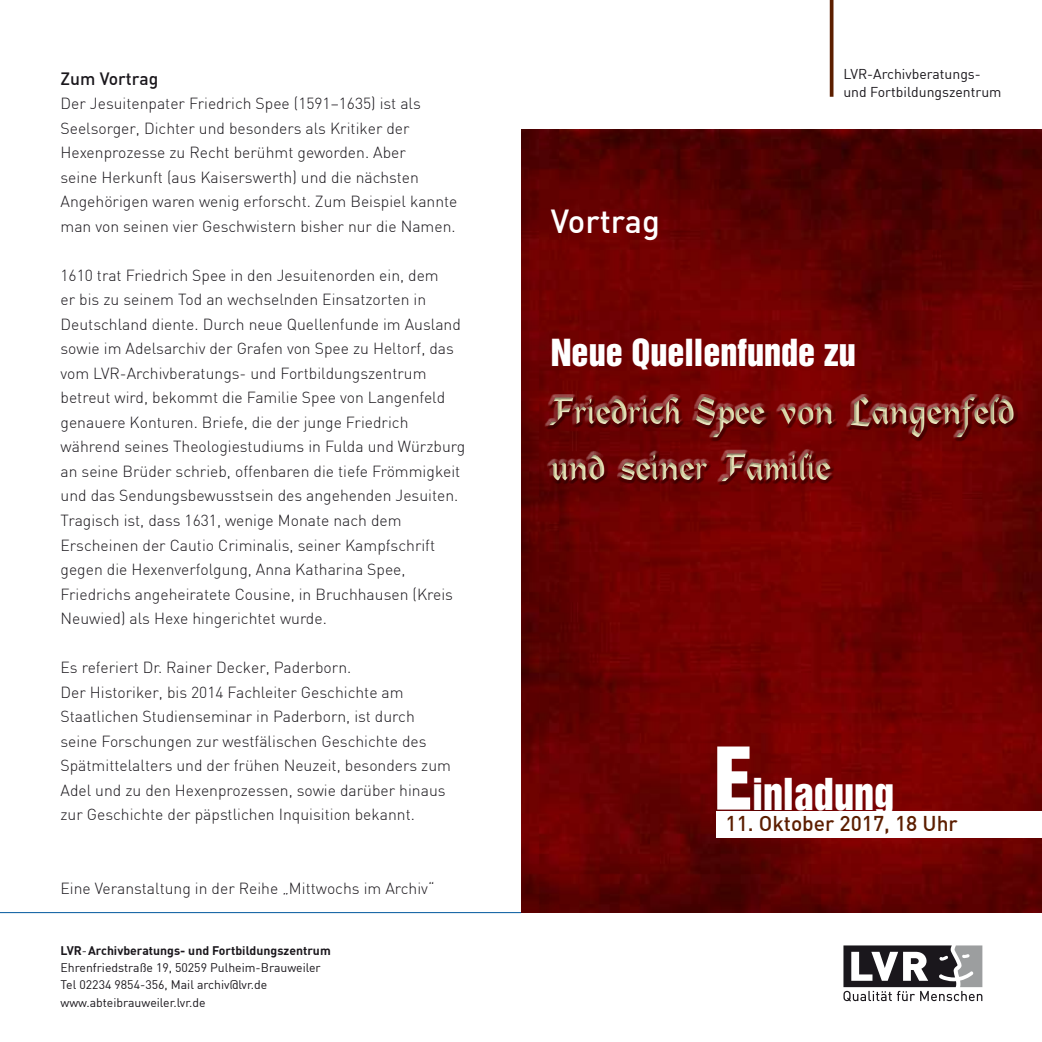
<style>
.page{position:relative;width:1042px;height:1042px;background:#fff}
.page>*{position:absolute;margin:0;border:0;box-sizing:border-box;transform-origin:0 0}
.t1{font:40.6px/55.3px "Alpine";color:#e2ddae}
.t2{font:40.25px "Switzerland Inserat";color:#fff}
.t3{font:34.12px "Switzerland Inserat";color:#fff}
.t4{font:500 32.73px "DIN";color:#fff}
.t5{font:500 21px "DIN";color:#5c1e00}
.t6{font:500 17.5px "DIN";color:#1a171c}
.t7{font:300 15.75px/24.5px "DIN";color:#1a171c}
.t8{font:14px/17.3px "DIN";color:#1a171c}
.t9{font:12.25px/17.3px "DIN";color:#1a171c}
.s1{font-weight:700}
.s2{font-size:78.75px}
</style>
<div class="page">
<img style="left:521px;top:129px;width:521px;height:784px">
<div style="left:545px;top:397px;width:473px;height:89px;background:#fff;opacity:.6"></div>
<div style="left:545px;top:394px;width:473px;height:89px;background:#1a171c;opacity:.6"></div>
<hr style="left:830px;top:0;width:3px;height:97px;background:#5c1e00">
<hr style="left:0;top:912px;width:521px;height:1px;background:#00579d">
<div style="left:717px;top:811px;width:325px;height:27px;background:#fff"></div>
<svg style="left:843px;top:945px;width:139px;height:56px"></svg>
<p class="t6" style="left:61px;top:67px;width:99px">Zum Vortrag</p>
<p class="t7" style="left:61px;top:91px;width:398px">Der Jesuitenpater Friedrich Spee (1591–1635) ist als Seelsorger, Dichter und besonders als Kritiker der Hexenprozesse zu Recht berühmt geworden. Aber<br>seine Herkunft (aus Kaiserswerth) und die nächsten Angehörigen waren wenig erforscht. Zum Beispiel kannte man von seinen vier Geschwistern bisher nur die Namen.</p>
<p class="t7" style="left:61px;top:263px;width:406px">1610 trat Friedrich Spee in den Jesuitenorden ein, dem<br>er bis zu seinem Tod an wechselnden Einsatzorten in Deutschland diente. Durch neue Quellenfunde im Ausland sowie im Adelsarchiv der Grafen von Spee zu Heltorf, das vom LVR-Archivberatungs- und Fortbildungszentrum betreut wird, bekommt die Familie Spee von Langenfeld genauere Konturen. Briefe, die der junge Friedrich während seines Theologiestudiums in Fulda und Würzburg an seine Brüder schrieb, offenbaren die tiefe Frömmigkeit und das Sendungsbewusstsein des angehenden Jesuiten.<br>Tragisch ist, dass 1631, wenige Monate nach dem Erscheinen der Cautio Criminalis, seiner Kampfschrift gegen die Hexenverfolgung, Anna Katharina Spee, Friedrichs angeheiratete Cousine, in Bruchhausen (Kreis Neuwied) als Hexe hingerichtet wurde.</p>
<p class="t7" style="left:61px;top:655px;width:392px">Es referiert Dr. Rainer Decker, Paderborn.<br>Der Historiker, bis 2014 Fachleiter Geschichte am Staatlichen Studienseminar in Paderborn, ist durch seine Forschungen zur westfälischen Geschichte des Spätmittelalters und der frühen Neuzeit, besonders zum Adel und zu den Hexenprozessen, sowie darüber hinaus zur Geschichte der päpstlichen Inquisition bekannt.</p>
<p class="t7" style="left:61px;top:875px;width:375px">Eine Veranstaltung in der Reihe „Mittwochs im Archiv“</p>
<p class="t9" style="left:61px;top:941px;width:272px"><span class="s1">LVR</span>-<span class="s1">Archivberatungs- und Fortbildungszentrum </span>Ehrenfriedstraße 19, 50259 Pulheim-Brauweiler Tel 02234 9854-356, Mail archiv@lvr.de www.abteibrauweiler.lvr.de</p>
<h3 class="t4" style="left:551px;top:200px;width:111px">Vortrag</h3>
<p class="t8" style="left:843px;top:65px;width:160px">LVR-Archivberatungs&shy;und Fortbildungszentrum</p>
<h3 class="t3" style="left:551px;top:332px;width:307px">Neue Quellenfunde zu</h3>
<h1 class="t1" style="left:551px;top:387px;width:465px">Friedrich Spee von Langenfeld und seiner Familie</h1>
<h2 class="t2" style="left:714px;top:769px;width:182px"><span class="s2">E</span>inladung</h2>
<h3 class="t5" style="left:725px;top:810px;width:234px">11. Oktober 2017, 18 Uhr</h3>
</div>
